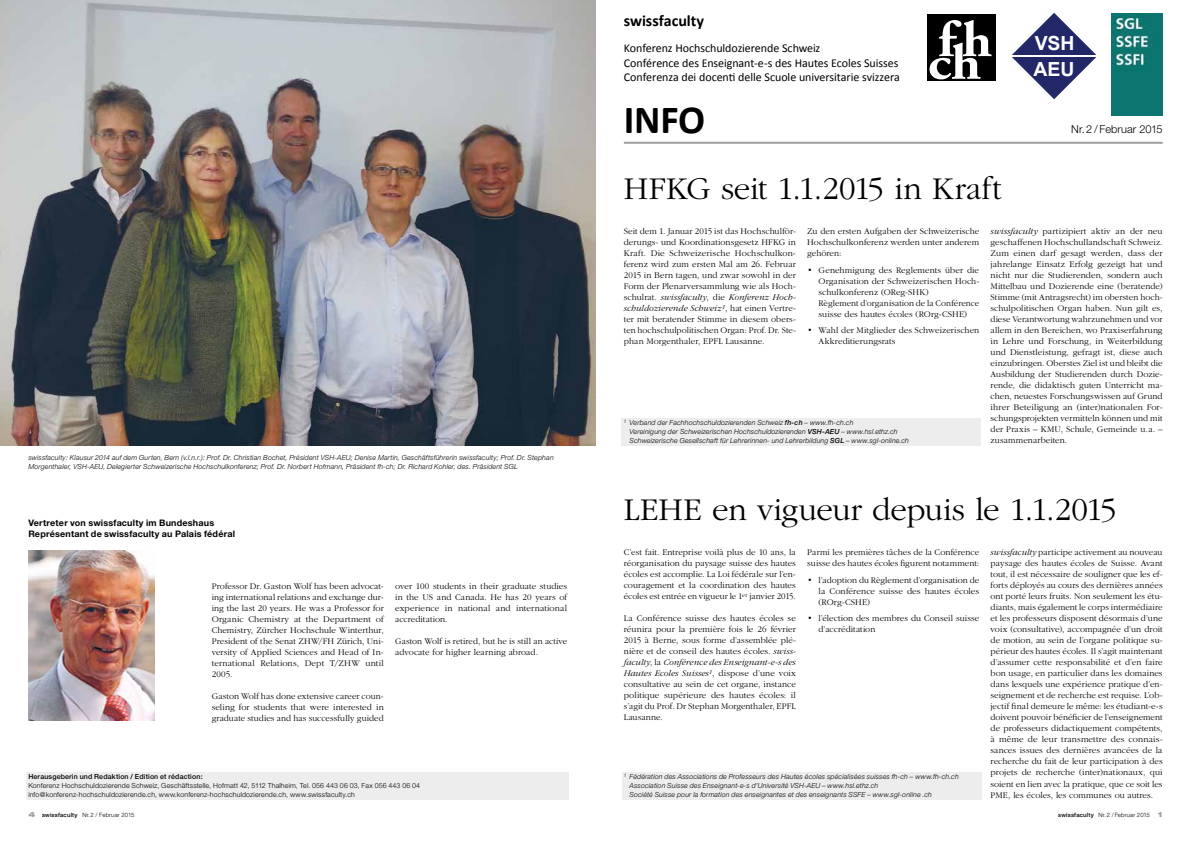
<style>
.page{position:relative;width:1191px;height:842px;background:#fff}
.page>*{position:absolute;margin:0;border:0;box-sizing:border-box;transform-origin:0 0}
.t1{font:700 40px "Calibri";color:#000}
.t2{font:300 33px "ITC Garamond Std";letter-spacing:-.005em;color:#000}
.t3{font:700 19.4px/26.3px "Arial";color:#fff}
.t4{font:700 16px "Calibri";color:#000}
.t5{font:12px/14.4px "Calibri";letter-spacing:-.005em;color:#000}
.t6{font:300 11px "Helvetica Neue";letter-spacing:.005em;color:#000}
.t7{font:300 9px/11px "ITC Garamond Std";letter-spacing:.01em;color:#000;text-align:justify}
.t8{font:700 9px/11px "Helvetica Neue";letter-spacing:.02em;color:#000}
.t9{font:italic 300 7px/9px "Helvetica Neue";letter-spacing:.02em;color:#000}
.t10{font:300 7px/9px "Helvetica Neue";letter-spacing:.02em;color:#000}
.t11{font:500 7px "Helvetica Neue";letter-spacing:.025em;color:#000}
.t12{font:300 5.9px "Helvetica Neue";letter-spacing:.025em;color:#000}
.s1{font-style:italic}
.s2{font-weight:500}
.s3{font-weight:900;font-stretch:expanded;font-size:6.9px;color:#9d9d9c}
.s4{font-weight:900;font-stretch:expanded;font-size:7px;color:#9d9d9c}
</style>
<div class="page">
<div style="left:622px;top:772px;width:359px;height:27px;background:#ededed"></div>
<div style="left:622px;top:418px;width:359px;height:27px;background:#ededed"></div>
<div style="left:927px;top:14px;width:68px;height:67px;background:#000"></div>
<svg style="left:929px;top:20px;width:62px;height:59px"></svg>
<svg style="left:1012px;top:13px;width:85px;height:86px"></svg>
<hr style="left:1008px;top:55px;width:93px;height:2px;background:#fff">
<img style="left:1111px;top:14px;width:51px;height:102px">
<hr style="left:624px;top:142px;width:538px;height:2px;background:#9d9d9c">
<img style="left:0;top:0;width:595px;height:445px">
<img style="left:28px;top:551px;width:126px;height:170px">
<div style="left:26px;top:772px;width:543px;height:27px;background:#ededed"></div>
<h3 class="t4" style="left:624px;top:11px;width:82px">swissfaculty</h3>
<h3 class="t5" style="left:624px;top:41px;width:278px">Konferenz Hochschuldozierende Schweiz<br>Conférence des Enseignant-e-s des Hautes Ecoles Suisses<br>Conferenza dei docenti delle Scuole universitarie svizzera</h3>
<h3 class="t3" style="left:1033px;top:31px;width:43px">VSH<br>AEU</h3>
<h1 class="t1" style="left:624px;top:95px;width:83px">INFO</h1>
<p class="t6" style="left:1071px;top:123px;width:93px">Nr. 2 / Februar 2015</p>
<p class="t9" style="left:28px;top:453px;width:527px">swissfaculty: Klausur 2014 auf dem Gurten, Bern (v.l.n.r.): Prof. Dr. Christian Bochet, Président VSH-AEU; Denise Martin, Geschäftsführerin swissfaculty; Prof. Dr. Stephan<br>Morgenthaler, VSH-AEU, Delegierter Schweizerische Hochschulkonferenz; Prof. Dr. Norbert Hofmann, Präsident fh-ch; Dr. Richard Kohler, des. Präsident SGL</p>
<p class="t8" style="left:28px;top:517px;width:208px">Vertreter von swissfaculty im Bundeshaus<br>Représentant de swissfaculty au Palais fédéral</p>
<p class="t7" style="left:212px;top:580px;width:173px">Professor Dr. Gaston Wolf has been advocat&shy;ing international relations and exchange dur&shy;ing the last 20 years. He was a Professor for Organic Chemistry at the Department of Chemistry, Zürcher Hochschule Winterthur, President of the Senat ZHW/FH Zürich, Uni&shy;versity of Applied Sciences and Head of In&shy;ternational Relations, Dept T/ZHW until 2005.</p>
<p class="t7" style="left:212px;top:690px;width:173px">Gaston Wolf has done extensive career coun&shy;seling for students that were interested in graduate studies and has successfully guided</p>
<p class="t7" style="left:395px;top:580px;width:173px">over 100 students in their graduate studies in the US and Canada. He has 20 years of experience in national and international accreditation.</p>
<p class="t7" style="left:395px;top:635px;width:173px">Gaston Wolf is retired, but he is still an active advocate for higher learning abroad.</p>
<p class="t11" style="left:28px;top:773px;width:176px">Herausgeberin und Redaktion / Edition et rédaction:</p>
<p class="t10" style="left:28px;top:781px;width:393px">Konferenz Hochschuldozierende Schweiz, Geschäftsstelle, Hofmatt 42, 5112 Thalheim, Tel. 056 443 06 03, Fax 056 443 06 04 info@konferenz-hochschuldozierende.ch, www.konferenz-hochschuldozierende.ch, www.swissfaculty.ch</p>
<h2 class="t2" style="left:624px;top:171px;width:379px">HFKG seit 1.1.2015 in Kraft</h2>
<p class="t7" style="left:624px;top:226px;width:173px">Seit dem 1. Januar 2015 ist das Hochschulför&shy;derungs- und Koordinationsgesetz HFKG in Kraft. Die Schweizerische Hochschulkon&shy;ferenz wird zum ersten Mal am 26. Februar 2015 in Bern tagen, und zwar sowohl in der Form der Plenarversammlung wie als Hoch&shy;schulrat. <span class="s1">swissfaculty</span>, die <span class="s1">Konferenz Hoch&shy;schuldozierende Schweiz</span><sup>1</sup>, hat einen Vertre&shy;ter mit beratender Stimme in diesem obers&shy;ten hochschulpolitischen Organ: Prof. Dr. Ste&shy;phan Morgenthaler, EPFL Lausanne.</p>
<p class="t7" style="left:807px;top:226px;width:173px">Zu den ersten Aufgaben der Schweizerische Hochschulkonferenz werden unter anderem gehören:</p>
<p class="t7" style="left:990px;top:226px;width:173px"><span class="s1">swissfaculty</span> partizipiert aktiv an der neu geschaffenen Hochschullandschaft Schweiz.<br>Zum einen darf gesagt werden, dass der jahrelange Einsatz Erfolg gezeigt hat und nicht nur die Studierenden, sondern auch Mittelbau und Dozierende eine (beratende)<br>Stimme (mit Antragsrecht) im obersten hoch&shy;schulpolitischen Organ haben. Nun gilt es, diese Verantwortung wahrzunehmen und vor allem in den Bereichen, wo Praxiserfahrung in Lehre und Forschung, in Weiterbildung und Dienstleistung, gefragt ist, diese auch einzubringen. Oberstes Ziel ist und bleibt die Ausbildung der Studierenden durch Dozie&shy;rende, die didaktisch guten Unterricht ma&shy;chen, neuestes Forschungswissen auf Grund ihrer Beteiligung an (inter)nationalen For&shy;schungsprojekten vermitteln können und mit der Praxis – KMU, Schule, Gemeinde u.a. – zusammenarbeiten.</p>
<p class="t7" style="left:818px;top:265px;width:162px;text-align:left;text-indent:-11px">• Genehmigung des Reglements über die Organisation der Schweizerischen Hoch&shy;schulkonferenz (OReg-SHK)<br>Règlement d’organisation de la Conférence suisse des hautes écoles (ROrg-CSHE)</p>
<p class="t7" style="left:818px;top:325px;width:162px;text-indent:-11px">• Wahl der Mitglieder des Schweizerischen<br>Akkreditierungsrats</p>
<p class="t9" style="left:629px;top:418px;width:281px;text-indent:-6px"><sup>1</sup> Verband der Fachhochschuldozierenden Schweiz <span class="s2">fh-ch</span> – www.fh-ch.ch<br>Vereinigung der Schweizerischen Hochschuldozierenden <span class="s2">VSH-AEU</span> – www.hsl.ethz.ch<br>Schweizerische Gesellschaft für Lehrerinnen- und Lehrerbildung <span class="s2">SGL</span> – www.sgl-online.ch</p>
<h2 class="t2" style="left:624px;top:492px;width:494px">LEHE en vigueur depuis le 1.1.2015</h2>
<p class="t7" style="left:624px;top:547px;width:173px">C’est fait. Entreprise voilà plus de 10 ans, la réorganisation du paysage suisse des hautes écoles est accomplie. La Loi fédérale sur l’en&shy;couragement et la coordination des hautes écoles est entrée en vigueur le 1<sup>er</sup> janvier 2015.</p>
<p class="t7" style="left:624px;top:613px;width:173px">La Conférence suisse des hautes écoles se réunira pour la première fois le 26 février 2015 à Berne, sous forme d’assemblée plé&shy;nière et de conseil des hautes écoles. <span class="s1">swiss&shy;faculty</span>, la <span class="s1">Conférence des Enseignant-e-s des Hautes Ecoles Suisses</span><sup>1</sup>, dispose d’une voix consultative au sein de cet organe, instance politique supérieure des hautes écoles: il s’agit du Prof. Dr Stephan Morgenthaler, EPFL Lausanne.</p>
<p class="t7" style="left:807px;top:547px;width:173px">Parmi les premières tâches de la Conférence suisse des hautes écoles figurent notamment:</p>
<p class="t7" style="left:818px;top:575px;width:162px;text-indent:-11px">• l’adoption du Règlement d’organisation de la Conférence suisse des hautes écoles (ROrg-CSHE)</p>
<p class="t7" style="left:818px;top:613px;width:162px;text-indent:-11px">• l’élection des membres du Conseil suisse d’accréditation</p>
<p class="t7" style="left:990px;top:547px;width:174px"><span class="s1">swissfaculty</span> participe activement au nouveau paysage des hautes écoles de Suisse. Avant tout, il est nécessaire de souligner que les ef&shy;forts déployés au cours des dernières années ont porté leurs fruits. Non seulement les étu&shy;diants, mais également le corps intermédiaire et les professeurs disposent désormais d’une voix (consultative), accompagnée d’un droit de motion, au sein de l’organe politique su&shy;périeur des hautes écoles. Il s’agit maintenant d’assumer cette responsabilité et d’en faire bon usage, en particulier dans les domaines dans lesquels une expérience pratique d’en&shy;seignement et de recherche est requise. L’ob&shy;jectif final demeure le même: les étudiant-e-s doivent pouvoir bénéficier de l’enseignement de professeurs didactiquement compétents, à même de leur transmettre des connais&shy;sances issues des dernières avancées de la recherche du fait de leur participation à des projets de recherche (inter)nationaux, qui soient en lien avec la pratique, que ce soit les PME, les écoles, les communes ou autres.</p>
<p class="t9" style="left:629px;top:772px;width:331px;text-indent:-6px"><sup>1</sup> Fédération des Associations de Professeurs des Hautes écoles spécialisées suisses fh-ch – www.fh-ch.ch<br>Association Suisse des Enseignant-e-s d’Université VSH-AEU – www.hsl.ethz.ch<br>Société Suisse pour la formation des enseignantes et des enseignants SSFE – www.sgl-online .ch</p>
<p class="t12" style="left:28px;top:811px;width:108px"><span class="s3">4</span> <span class="s2">swissfaculty</span> Nr. 2 / Februar 2015</p>
<p class="t12" style="left:1058px;top:811px;width:106px"><span class="s2">swissfaculty</span> Nr. 2 / Februar 2015 <span class="s4">1</span></p>
</div>
